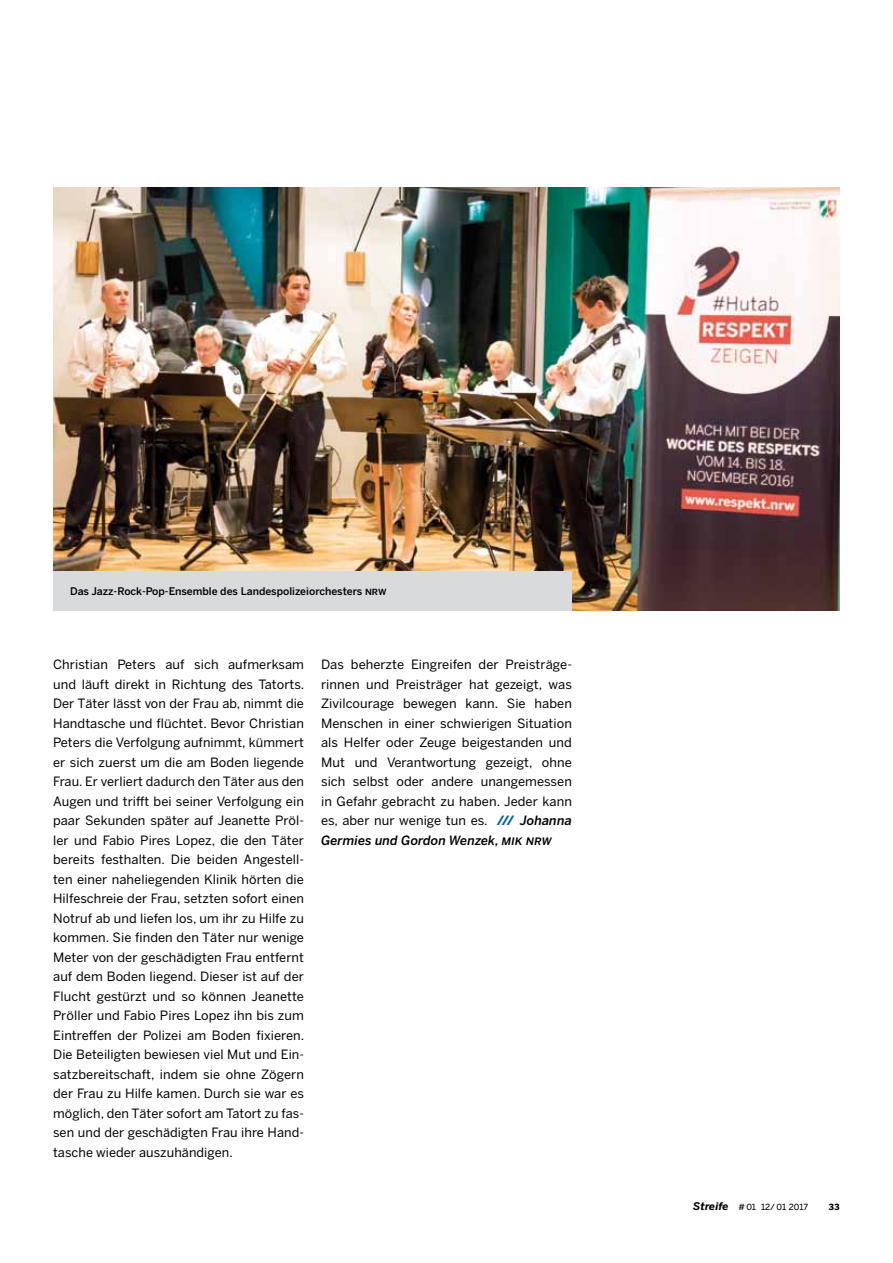
<style>
.page{position:relative;width:893px;height:1263px;background:#fff}
.page>*{position:absolute;margin:0;border:0;box-sizing:border-box;transform-origin:0 0}
.t1{font:12.75px/19.5px "Benton Sans";letter-spacing:.005em;color:#000;text-align:justify}
.t2{font:500 10.5px "Benton Sans";color:#000}
.t3{font:10.5px "Benton Sans Regular SC";color:#000}
.t4{font:10.5px "Benton Sans Bold SC";color:#000}
.s1{font-family:"Benton Sans Medium SC";font-weight:400}
.s2{font-weight:700;color:#0062a7}
.s3{font-weight:500;font-style:italic}
.s4{font-family:"Benton Sans Medium Italic SC"}
.s5{font-family:"Benton Sans";font-weight:700;font-style:italic}
</style>
<div class="page">
<img style="left:53px;top:187px;width:787px;height:424px">
<div style="left:53px;top:572px;width:519px;height:39px;background:#d9dadb"></div>
<p class="t2" style="left:70px;top:585px;width:318px">Das Jazz-Rock-Pop-Ensemble des Landespolizeiorchesters <span class="s1">nrw</span></p>
<p class="t1" style="left:53px;top:654px;width:253px">Christian Peters auf sich aufmerksam und läuft direkt in Richtung des Tatorts.<br>Der Täter lässt von der Frau ab, nimmt die Handtasche und flüchtet. Bevor Christian Peters die Verfolgung aufnimmt, kümmert er sich zuerst um die am Boden liegende Frau. Er verliert dadurch den Täter aus den Augen und trifft bei seiner Verfolgung ein paar Sekunden später auf Jeanette Pröl&shy;ler und Fabio Pires Lopez, die den Täter bereits festhalten. Die beiden Angestell&shy;ten einer naheliegenden Klinik hörten die Hilfeschreie der Frau, setzten sofort einen Notruf ab und liefen los, um ihr zu Hilfe zu kommen. Sie finden den Täter nur wenige Meter von der geschädigten Frau entfernt auf dem Boden liegend. Dieser ist auf der Flucht gestürzt und so können Jeanette Pröller und Fabio Pires Lopez ihn bis zum Eintreffen der Polizei am Boden fixieren.<br>Die Beteiligten bewiesen viel Mut und Ein&shy;satzbereitschaft, indem sie ohne Zögern der Frau zu Hilfe kamen. Durch sie war es möglich, den Täter sofort am Tatort zu fas&shy;sen und der geschädigten Frau ihre Hand&shy;tasche wieder auszuhändigen.</p>
<p class="t1" style="left:321px;top:654px;width:252px">Das beherzte Eingreifen der Preisträge&shy;rinnen und Preisträger hat gezeigt, was Zivilcourage bewegen kann. Sie haben Menschen in einer schwierigen Situation als Helfer oder Zeuge beigestanden und Mut und Verantwortung gezeigt, ohne sich selbst oder andere unangemessen in Gefahr gebracht zu haben. Jeder kann es, aber nur wenige tun es. <span class="s2">///</span> <span class="s3">Johanna Germies und Gordon Wenzek,</span> <span class="s4">MIK NRW</span></p>
<p class="t3" style="left:693px;top:1200px;width:117px"><span class="s5">Streife</span> #01 12/01 2017</p>
<p class="t4" style="left:828px;top:1200px;width:13px">33</p>
</div>
